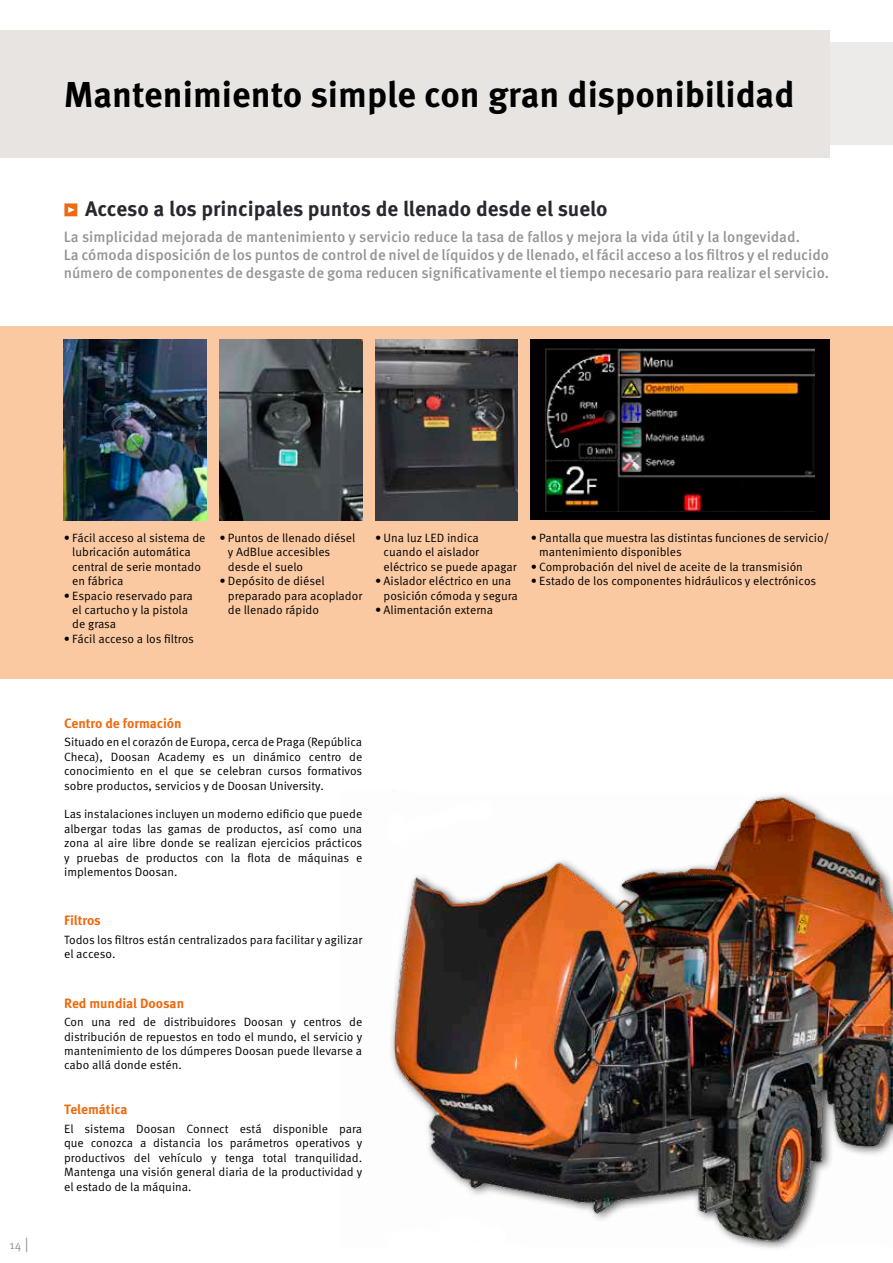
<style>
.page{position:relative;width:893px;height:1263px;background:#fff}
.page>*{position:absolute;margin:0;border:0;box-sizing:border-box;transform-origin:0 0}
.t1{font:700 36px "Meta Pro";color:#000}
.t2{font:700 21px "Meta Pro";color:#27292e}
.t3{font:500 15px/18px "Meta Pro";color:#979296}
.t4{font:700 13.5px "Meta Pro";color:#ed6a0f}
.t5{font:12px/14.4px "Meta Pro Norm";color:#000}
.t6{font:12px "Meta Pro Norm";color:#979296}
.s1{font-size:17.25px;color:#ed6a0f}
.s2{font-size:15px}
</style>
<div class="page">
<div style="left:0;top:30px;width:829px;height:127px;background:#e7e4e2"></div>
<div style="left:0;top:326px;width:893px;height:352px;background:#fac8a1"></div>
<img style="left:375px;top:339px;width:143px;height:181px">
<img style="left:64px;top:339px;width:143px;height:181px">
<img style="left:219px;top:339px;width:143px;height:181px">
<div style="left:530px;top:339px;width:299px;height:181px;background:#000"></div>
<img style="left:546px;top:349px;width:269px;height:162px">
<div style="left:829px;top:43px;width:64px;height:102px;background:#edebe9"></div>
<img style="left:391px;top:794px;width:502px;height:453px">
<h1 class="t1" style="left:64px;top:66px;width:732px">Mantenimiento simple con gran disponibilidad</h1>
<h2 class="t2" style="left:64px;top:192px;width:545px"><span class="s1">ѓ</span> Acceso a los principales puntos de llenado desde el suelo</h2>
<p class="t3" style="left:64px;top:227px;width:767px">La simplicidad mejorada de mantenimiento y servicio reduce la tasa de fallos y mejora la vida útil y la longevidad.<br>La cómoda disposición de los puntos de control de nivel de líquidos y de llenado, el fácil acceso a los filtros y el reducido número de componentes de desgaste de goma reducen significativamente el tiempo necesario para realizar el servicio.</p>
<p class="t6" style="left:10px;top:1235px;width:21px">14 <span class="s2">|</span></p>
<p class="t5" style="left:72px;top:530px;width:135px;text-indent:-9px">• Fácil acceso al sistema de lubricación automática central de serie montado en fábrica</p>
<p class="t5" style="left:72px;top:587px;width:122px;text-indent:-9px">• Espacio reservado para el cartucho y la pistola de grasa</p>
<p class="t5" style="left:64px;top:631px;width:132px">• Fácil acceso a los filtros</p>
<p class="t5" style="left:228px;top:530px;width:129px;text-indent:-9px">• Puntos de llenado diésel y AdBlue accesibles desde el suelo</p>
<p class="t5" style="left:228px;top:573px;width:136px;text-indent:-9px">• Depósito de diésel preparado para acoplador de llenado rápido</p>
<p class="t5" style="left:384px;top:530px;width:135px;text-indent:-9px">• Una luz LED indica cuando el aislador eléctrico se puede apagar</p>
<p class="t5" style="left:384px;top:573px;width:136px;text-indent:-9px">• Aislador eléctrico en una posición cómoda y segura</p>
<p class="t5" style="left:375px;top:602px;width:120px">• Alimentación externa</p>
<p class="t5" style="left:539px;top:530px;width:291px;text-indent:-9px">• Pantalla que muestra las distintas funciones de servicio/ mantenimiento disponibles</p>
<p class="t5" style="left:531px;top:559px;width:274px">• Comprobación del nivel de aceite de la transmisión</p>
<p class="t5" style="left:531px;top:573px;width:287px">• Estado de los componentes hidráulicos y electrónicos</p>
<p class="t4" style="left:64px;top:712px;width:119px">Centro de formación</p>
<p class="t5" style="left:64px;top:734px;width:300px;text-align:justify">Situado en el corazón de Europa, cerca de Praga (República Checa), Doosan Academy es un dinámico centro de conocimiento en el que se celebran cursos formativos sobre productos, servicios y de Doosan University.</p>
<p class="t5" style="left:64px;top:806px;width:300px;text-align:justify">Las instalaciones incluyen un moderno edificio que puede albergar todas las gamas de productos, así como una zona al aire libre donde se realizan ejercicios prácticos y pruebas de productos con la flota de máquinas e implementos Doosan.</p>
<p class="t4" style="left:64px;top:910px;width:38px">Filtros</p>
<p class="t5" style="left:64px;top:932px;width:300px">Todos los filtros están centralizados para facilitar y agilizar el acceso.</p>
<p class="t4" style="left:64px;top:992px;width:122px">Red mundial Doosan</p>
<p class="t5" style="left:64px;top:1014px;width:300px;text-align:justify">Con una red de distribuidores Doosan y centros de distribución de repuestos en todo el mundo, el servicio y mantenimiento de los dúmperes Doosan puede llevarse a cabo allá donde estén.</p>
<p class="t4" style="left:64px;top:1099px;width:65px">Telemática</p>
<p class="t5" style="left:64px;top:1121px;width:300px;text-align:justify">El sistema Doosan Connect está disponible para que conozca a distancia los parámetros operativos y productivos del vehículo y tenga total tranquilidad.<br>Mantenga una visión general diaria de la productividad y el estado de la máquina.</p>
</div>
